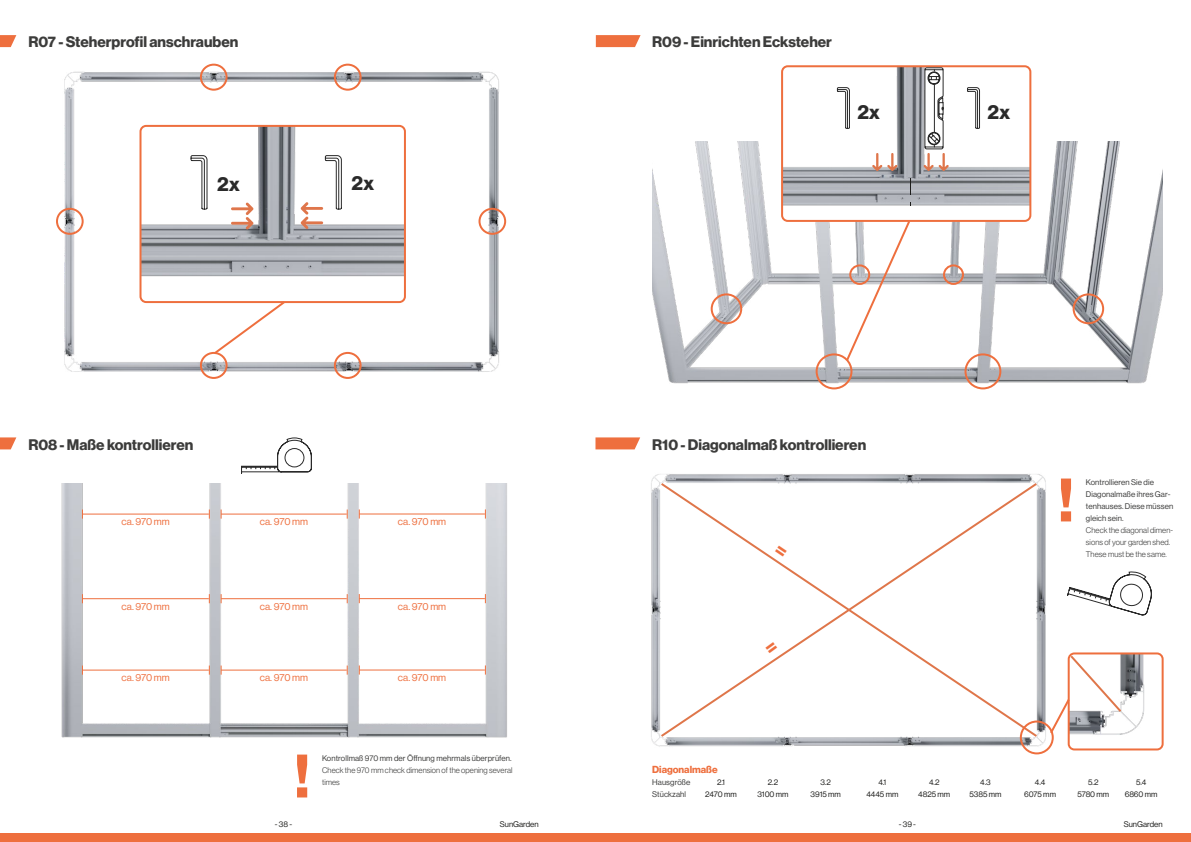
<style>
.page{position:relative;width:1191px;height:842px;background:#fff}
.page>*{position:absolute;margin:0;border:0;box-sizing:border-box;transform-origin:0 0}
.t1{font:700 60px "Neue Haas Display";color:#ee6f3e}
.t2{font:700 20px "Neue Haas Display";color:#2a2a2a}
.t3{font:700 15px "Neue Haas Display";color:#3c3c3b}
.t4{font:10px "Neue Haas Display";letter-spacing:-.005em;color:#ee6f3e}
.t5{font:700 10px "Neue Haas Display";color:#ee6f3e}
.t6{font:8px/12px "Neue Haas Display";letter-spacing:.01em;color:#3c3c3b}
.t7{font:300 8px/12px "Neue Haas Display";letter-spacing:.01em;color:#3c3c3b}
.t8{font:8px/12px "Neue Haas Display";color:#1d1d1b;text-align:center}
</style>
<div class="page">
<div style="left:0;top:834px;width:1191px;height:8px;background:#ee6f3e"></div>
<img style="left:56px;top:63px;width:451px;height:316px">
<img style="left:140px;top:126px;width:265px;height:176px">
<div style="left:139px;top:125px;width:267px;height:178px;border:2px solid #ee6f3e;border-radius:6px"></div>
<div style="left:56px;top:208px;width:28px;height:27px;border:2px solid #ee6f3e;border-radius:50%"></div>
<div style="left:478px;top:208px;width:28px;height:27px;border:2px solid #ee6f3e;border-radius:50%"></div>
<div style="left:200px;top:352px;width:27px;height:27px;border:2px solid #ee6f3e;border-radius:50%"></div>
<div style="left:200px;top:64px;width:27px;height:27px;border:2px solid #ee6f3e;border-radius:50%"></div>
<div style="left:334px;top:352px;width:27px;height:27px;border:2px solid #ee6f3e;border-radius:50%"></div>
<div style="left:334px;top:64px;width:27px;height:27px;border:2px solid #ee6f3e;border-radius:50%"></div>
<svg style="left:212px;top:299px;width:75px;height:57px"></svg>
<svg style="left:190px;top:155px;width:18px;height:55px"></svg>
<svg style="left:300px;top:155px;width:43px;height:74px"></svg>
<svg style="left:231px;top:202px;width:22px;height:27px"></svg>
<img style="left:61px;top:484px;width:446px;height:254px">
<hr style="left:82px;top:598px;width:127px;height:1px;background:#ee6f3e">
<hr style="left:82px;top:670px;width:127px;height:1px;background:#ee6f3e">
<hr style="left:82px;top:514px;width:127px;height:1px;background:#ee6f3e">
<hr style="left:221px;top:598px;width:126px;height:1px;background:#ee6f3e">
<hr style="left:221px;top:670px;width:126px;height:1px;background:#ee6f3e">
<hr style="left:221px;top:514px;width:126px;height:1px;background:#ee6f3e">
<hr style="left:359px;top:598px;width:126px;height:1px;background:#ee6f3e">
<hr style="left:359px;top:669px;width:126px;height:1px;background:#ee6f3e">
<hr style="left:359px;top:513px;width:126px;height:1px;background:#ee6f3e">
<svg style="left:241px;top:437px;width:71px;height:37px"></svg>
<img style="left:652px;top:141px;width:510px;height:249px">
<img style="left:782px;top:68px;width:248px;height:153px">
<div style="left:781px;top:65px;width:250px;height:157px;border:2px solid #ee6f3e;border-radius:6px"></div>
<svg style="left:836px;top:87px;width:15px;height:42px"></svg>
<svg style="left:966px;top:87px;width:15px;height:42px"></svg>
<div style="left:964px;top:353px;width:37px;height:36px;border:2px solid #ee6f3e;border-radius:50%"></div>
<div style="left:815px;top:353px;width:37px;height:36px;border:2px solid #ee6f3e;border-radius:50%"></div>
<div style="left:710px;top:293px;width:32px;height:31px;border:2px solid #ee6f3e;border-radius:50%"></div>
<div style="left:1072px;top:293px;width:32px;height:31px;border:2px solid #ee6f3e;border-radius:50%"></div>
<div style="left:943px;top:264px;width:21px;height:21px;border:2px solid #ee6f3e;border-radius:50%"></div>
<svg style="left:844px;top:219px;width:68px;height:144px"></svg>
<svg style="left:872px;top:153px;width:25px;height:18px"></svg>
<img style="left:651px;top:474px;width:402px;height:281px">
<img style="left:1070px;top:655px;width:92px;height:94px">
<div style="left:1067px;top:652px;width:96px;height:98px;border:2px solid #ee6f3e;border-radius:6px"></div>
<svg style="left:659px;top:481px;width:380px;height:258px"></svg>
<svg style="left:1067px;top:571px;width:85px;height:44px"></svg>
<svg style="left:0;top:35px;width:16px;height:12px"></svg>
<svg style="left:0;top:437px;width:16px;height:12px"></svg>
<svg style="left:910px;top:178px;width:1px;height:16px"></svg>
<svg style="left:595px;top:437px;width:45px;height:12px"></svg>
<svg style="left:923px;top:67px;width:25px;height:104px"></svg>
<svg style="left:596px;top:35px;width:44px;height:12px"></svg>
<div style="left:1019px;top:720px;width:34px;height:34px;border:2px solid #ee6f3e;border-radius:50%"></div>
<svg style="left:1048px;top:653px;width:75px;height:82px"></svg>
<svg style="left:775px;top:546px;width:11px;height:10px"></svg>
<svg style="left:765px;top:642px;width:12px;height:11px"></svg>
<h3 class="t3" style="left:28px;top:33px;width:211px">R07 - Steherprofil anschrauben</h3>
<h2 class="t2" style="left:217px;top:172px;width:24px">2x</h2>
<h2 class="t2" style="left:351px;top:171px;width:24px">2x</h2>
<h3 class="t3" style="left:28px;top:436px;width:166px">R08 - Maße kontrollieren</h3>
<p class="t4" style="left:121px;top:516px;width:50px">ca. 970 mm</p>
<p class="t4" style="left:260px;top:516px;width:50px">ca. 970 mm</p>
<p class="t4" style="left:398px;top:516px;width:50px">ca. 970 mm</p>
<p class="t4" style="left:121px;top:601px;width:50px">ca. 970 mm</p>
<p class="t4" style="left:260px;top:601px;width:50px">ca. 970 mm</p>
<p class="t4" style="left:398px;top:601px;width:50px">ca. 970 mm</p>
<p class="t4" style="left:121px;top:672px;width:50px">ca. 970 mm</p>
<p class="t4" style="left:260px;top:672px;width:50px">ca. 970 mm</p>
<p class="t4" style="left:398px;top:672px;width:50px">ca. 970 mm</p>
<h1 class="t1" style="left:294px;top:741px;width:17px">!</h1>
<p class="t6" style="left:322px;top:753px;width:191px">Kontrollmaß 970 mm der Öffnung mehrmals überprüfen.</p>
<p class="t7" style="left:322px;top:765px;width:192px">Check the 970 mm check dimension of the opening several times</p>
<h3 class="t3" style="left:652px;top:33px;width:181px">R09 - Einrichten Ecksteher</h3>
<h2 class="t2" style="left:857px;top:100px;width:24px">2x</h2>
<h2 class="t2" style="left:987px;top:100px;width:24px">2x</h2>
<h3 class="t3" style="left:652px;top:436px;width:215px">R10 - Diagonalmaß kontrollieren</h3>
<h1 class="t1" style="left:1058px;top:465px;width:17px">!</h1>
<p class="t6" style="left:1086px;top:477px;width:89px">Kontrollieren Sie die<br>Diagonalmaße ihres Gar&shy;tenhauses. Diese müssen gleich sein.</p>
<p class="t7" style="left:1086px;top:525px;width:89px">Check the diagonal dimen&shy;sions of your garden shed.<br>These must be the same.</p>
<p class="t5" style="left:652px;top:764px;width:67px">Diagonalmaße</p>
<p class="t6" style="left:652px;top:777px;width:40px">Hausgröße<br>Stückzahl</p>
<p class="t8" style="left:705px;top:777px;width:33px">2.1<br>2470 mm</p>
<p class="t8" style="left:757px;top:777px;width:33px">2.2<br>3100 mm</p>
<p class="t8" style="left:810px;top:777px;width:32px">3.2<br>3915 mm</p>
<p class="t8" style="left:866px;top:777px;width:33px">4.1<br>4445 mm</p>
<p class="t8" style="left:918px;top:777px;width:34px">4.2<br>4825 mm</p>
<p class="t8" style="left:969px;top:789px;width:34px">5385 mm</p>
<p class="t8" style="left:980px;top:777px;width:12px">4.3</p>
<p class="t8" style="left:1035px;top:777px;width:12px">4.4</p>
<p class="t8" style="left:1024px;top:789px;width:33px">6075 mm</p>
<p class="t8" style="left:1088px;top:777px;width:12px">5.2</p>
<p class="t8" style="left:1077px;top:789px;width:33px">5780 mm</p>
<p class="t8" style="left:1136px;top:777px;width:12px">5.4</p>
<p class="t8" style="left:1124px;top:789px;width:34px">6860 mm</p>
<p class="t8" style="left:275px;top:818px;width:19px">- 38 -</p>
<p class="t8" style="left:500px;top:818px;width:40px">SunGarden</p>
<p class="t8" style="left:898px;top:818px;width:19px">- 39 -</p>
<p class="t8" style="left:1123px;top:818px;width:40px">SunGarden</p>
</div>
